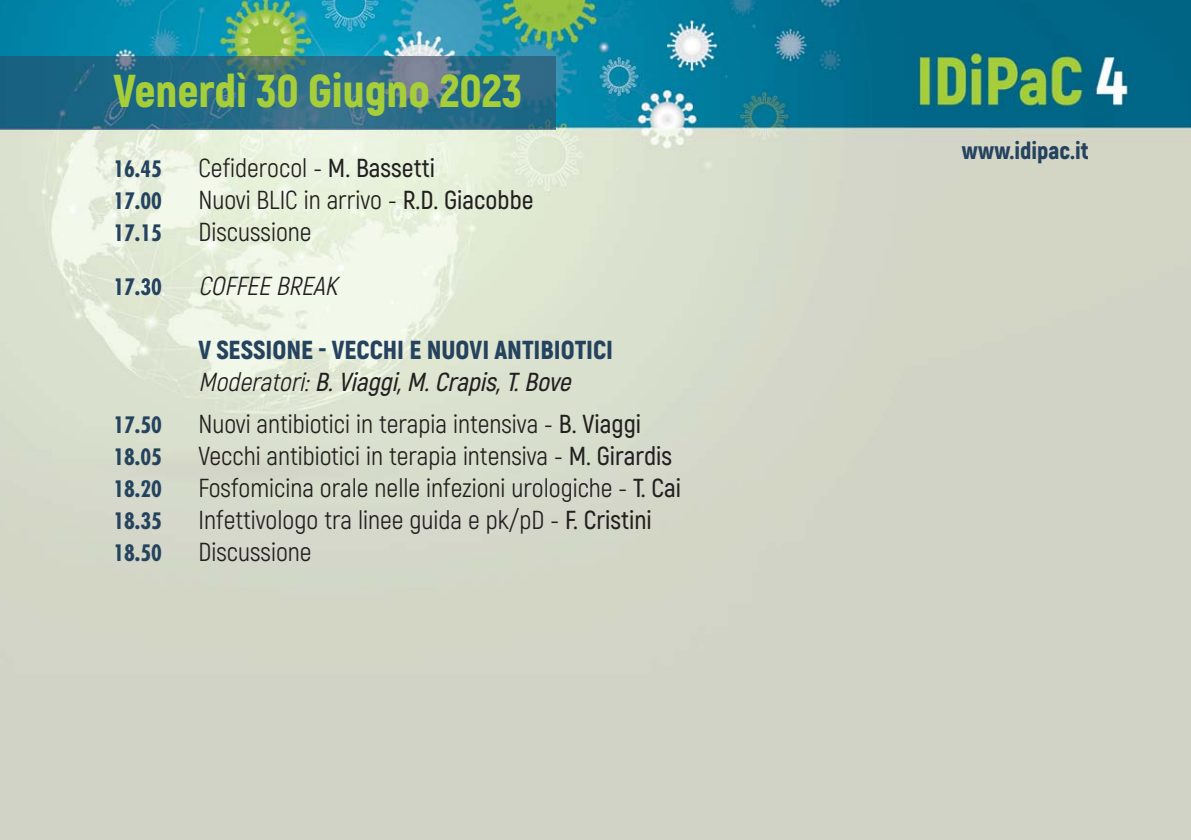
<style>
.page{position:relative;width:1191px;height:840px;background:#fff}
.page>*{position:absolute;margin:0;border:0;box-sizing:border-box;transform-origin:0 0}
.t1{font:900 46px "Akrobat";color:#a6ce39}
.t2{font:26px "Akrobat";color:#231f20}
.t3{font:900 26px/32px "Akrobat";color:#25435e}
.t4{font:italic 26px "Akrobat";color:#231f20}
.t5{font:900 24px "Akrobat";color:#25435e}
.t6{font:700 condensed 22px "Futura";color:#25435e}
.s1{font-weight:600}
.s2{font-weight:400;font-style:italic;color:#231f20}
.s3{font-weight:600;font-style:italic;color:#231f20}
</style>
<div class="page">
<img style="left:0;top:0;width:1191px;height:839px">
<img style="left:0;top:57px;width:556px;height:72px">
<h1 class="t1" style="left:113px;top:74px;width:410px">Venerdì 30 Giugno 2023</h1>
<p class="t6" style="left:113px;top:159px;width:50px">16.45</p>
<p class="t2" style="left:198px;top:158px;width:238px">Cefiderocol - <span class="s1">M. Bassetti</span></p>
<p class="t6" style="left:113px;top:191px;width:50px">17.00</p>
<p class="t2" style="left:198px;top:190px;width:336px">Nuovi BLIC in arrivo - <span class="s1">R.D. Giacobbe</span></p>
<p class="t6" style="left:113px;top:223px;width:50px">17.15</p>
<p class="t2" style="left:198px;top:222px;width:115px">Discussione</p>
<p class="t6" style="left:113px;top:277px;width:50px">17.30</p>
<p class="t4" style="left:198px;top:276px;width:140px">COFFEE BREAK</p>
<p class="t3" style="left:198px;top:336px;width:416px">V SESSIONE - VECCHI E NUOVI ANTIBIOTICI<br><span class="s2">Moderatori:</span><span class="s3">B.Viaggi,M.Crapis,T.Bove</span></p>
<p class="t6" style="left:113px;top:415px;width:50px">17.50</p>
<p class="t2" style="left:198px;top:414px;width:444px">Nuovi antibiotici in terapia intensiva - <span class="s1">B. Viaggi</span></p>
<p class="t6" style="left:113px;top:447px;width:50px">18.05</p>
<p class="t2" style="left:198px;top:446px;width:475px">Vecchi antibiotici in terapia intensiva - <span class="s1">M. Girardis</span></p>
<p class="t6" style="left:113px;top:479px;width:50px">18.20</p>
<p class="t2" style="left:198px;top:478px;width:484px">Fosfomicina orale nelle infezioni urologiche - <span class="s1">T. Cai</span></p>
<p class="t6" style="left:113px;top:511px;width:50px">18.35</p>
<p class="t2" style="left:198px;top:510px;width:455px">Infettivologo tra linee guida e pk/pD - <span class="s1">F. Cristini</span></p>
<p class="t6" style="left:113px;top:543px;width:50px">18.50</p>
<p class="t2" style="left:198px;top:542px;width:115px">Discussione</p>
<p class="t5" style="left:961px;top:141px;width:129px">www.idipac.it</p>
</div>
